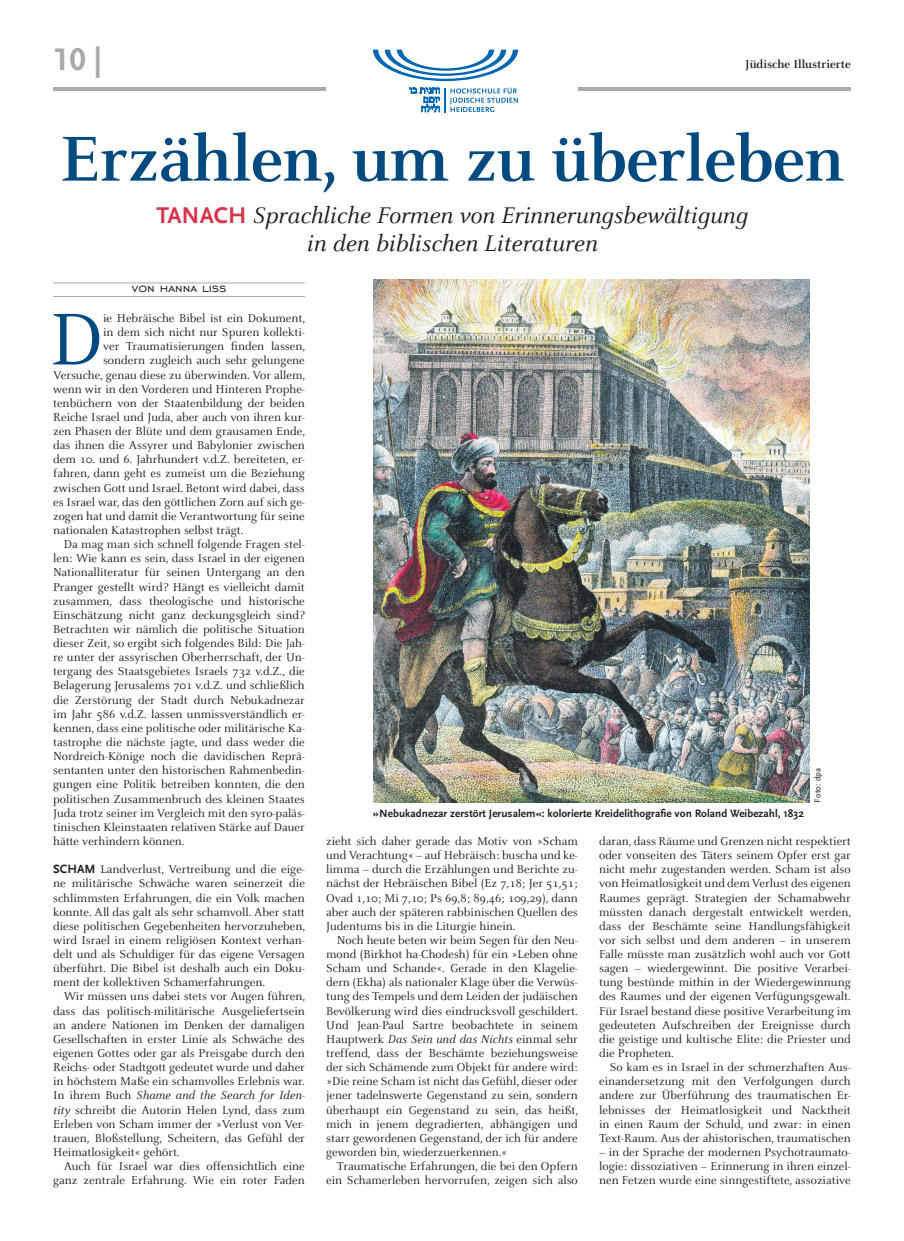
<style>
.page{position:relative;width:904px;height:1241px;background:#fff}
.page>*{position:absolute;margin:0;border:0;box-sizing:border-box;transform-origin:0 0}
.t1{font:80.38px "Celeste";color:#004a7f}
.t2{font:700 70px "Celeste";letter-spacing:-.01em;color:#004a7f}
.t3{font:700 32.5px "Scala Sans Caps";color:#a8a9ad}
.t4{font:italic 25px/28.2px "Celeste";color:#231f20;text-align:center}
.t5{font:15px "Engravers Gothic BT";color:#231f20}
.t6{font:12.5px/14.1px "Celeste";color:#231f20;text-align:justify}
.t7{font:700 12.5px "Celeste";color:#231f20}
.t8{font:700 11.25px "Scala Sans";letter-spacing:.005em;color:#231f20}
.t9{font:8.75px "Scala Sans";letter-spacing:.01em;color:#231f20}
.s1{font-family:"Scala Sans";font-weight:700;font-style:normal;font-size:23.75px;color:#d6344a}
.s2{font-family:"Scala Sans";font-weight:700}
.s3{font-style:italic}
</style>
<div class="page">
<hr style="left:53px;top:87px;width:797px;height:3px;background:#a8a9ad">
<div style="left:326px;top:50px;width:251px;height:62px;background:#fff"></div>
<svg style="left:373px;top:50px;width:145px;height:31px"></svg>
<svg style="left:409px;top:87px;width:109px;height:25px"></svg>
<hr style="left:53px;top:282px;width:252px;height:1px;background:#a8a9ad">
<hr style="left:53px;top:296px;width:252px;height:1px;background:#a8a9ad">
<img style="left:373px;top:279px;width:436px;height:523px">
<h3 class="t3" style="left:53px;top:41px;width:50px">10 |</h3>
<p class="t7" style="left:745px;top:58px;width:107px">Jüdische Illustrierte</p>
<h2 class="t2" style="left:59px;top:120px;width:786px">Erzählen, um zu überleben</h2>
<h3 class="t4" style="left:156px;top:201px;width:592px"><span class="s1">TANACH</span> Sprachliche Formen von Erinnerungsbewältigung in den biblischen Literaturen</h3>
<p class="t5" style="left:131px;top:280px;width:97px">von hanna liss</p>
<h1 class="t1" style="left:50px;top:297px;width:55px">D</h1>
<p class="t6" style="left:103px;top:311px;width:204px">ie Hebräische Bibel ist ein Dokument,</p>
<p class="t6" style="left:103px;top:325px;width:203px">in dem sich nicht nur Spuren kollekti-</p>
<p class="t6" style="left:103px;top:339px;width:204px">ver Traumatisierungen finden lassen,</p>
<p class="t6" style="left:103px;top:354px;width:203px">sondern zugleich auch sehr gelungene</p>
<p class="t6" style="left:53px;top:368px;width:253px">Versuche, genau diese zu überwinden. Vor allem,</p>
<p class="t6" style="left:53px;top:382px;width:253px">wenn wir in den Vorderen und Hinteren Prophe-</p>
<p class="t6" style="left:53px;top:396px;width:253px">tenbüchern von der Staatenbildung der beiden</p>
<p class="t6" style="left:53px;top:410px;width:253px">Reiche Israel und Juda, aber auch von ihren kur-</p>
<p class="t6" style="left:53px;top:424px;width:253px">zen Phasen der Blüte und dem grausamen Ende,</p>
<p class="t6" style="left:53px;top:438px;width:253px">das ihnen die Assyrer und Babylonier zwischen</p>
<p class="t6" style="left:53px;top:452px;width:253px">dem 10. und 6. Jahrhundert v.d.Z. bereiteten, er-</p>
<p class="t6" style="left:53px;top:467px;width:253px">fahren, dann geht es zumeist um die Beziehung</p>
<p class="t6" style="left:53px;top:481px;width:253px">zwischen Gott und Israel. Betont wird dabei, dass</p>
<p class="t6" style="left:53px;top:495px;width:253px">es Israel war, das den göttlichen Zorn auf sich ge-</p>
<p class="t6" style="left:53px;top:509px;width:253px">zogen hat und damit die Verantwortung für seine</p>
<p class="t6" style="left:53px;top:523px;width:192px">nationalen Katastrophen selbst trägt.</p>
<p class="t6" style="left:64px;top:537px;width:242px">Da mag man sich schnell folgende Fragen stel-</p>
<p class="t6" style="left:53px;top:551px;width:253px">len: Wie kann es sein, dass Israel in der eigenen</p>
<p class="t6" style="left:53px;top:565px;width:253px">Nationalliteratur für seinen Untergang an den</p>
<p class="t6" style="left:53px;top:580px;width:253px">Pranger gestellt wird? Hängt es vielleicht damit</p>
<p class="t6" style="left:53px;top:594px;width:253px">zusammen, dass theologische und historische</p>
<p class="t6" style="left:53px;top:608px;width:253px">Einschätzung nicht ganz deckungsgleich sind?</p>
<p class="t6" style="left:53px;top:622px;width:253px">Betrachten wir nämlich die politische Situation</p>
<p class="t6" style="left:53px;top:636px;width:253px">dieser Zeit, so ergibt sich folgendes Bild: Die Jah-</p>
<p class="t6" style="left:53px;top:650px;width:253px">re unter der assyrischen Oberherrschaft, der Un-</p>
<p class="t6" style="left:53px;top:664px;width:253px">tergang des Staatsgebietes Israels 732 v.d.Z., die</p>
<p class="t6" style="left:53px;top:678px;width:253px">Belagerung Jerusalems 701 v.d.Z. und schließlich</p>
<p class="t6" style="left:53px;top:693px;width:253px">die Zerstörung der Stadt durch Nebukadnezar</p>
<p class="t6" style="left:53px;top:707px;width:253px">im Jahr 586 v.d.Z. lassen unmissverständlich er-</p>
<p class="t6" style="left:53px;top:721px;width:253px">kennen, dass eine politische oder militärische Ka-</p>
<p class="t6" style="left:53px;top:735px;width:253px">tastrophe die nächste jagte, und dass weder die</p>
<p class="t6" style="left:53px;top:749px;width:253px">Nordreich-Könige noch die davidischen Reprä-</p>
<p class="t6" style="left:53px;top:763px;width:253px">sentanten unter den historischen Rahmenbedin-</p>
<p class="t6" style="left:53px;top:777px;width:253px">gungen eine Politik betreiben konnten, die den</p>
<p class="t6" style="left:53px;top:791px;width:253px">politischen Zusammenbruch des kleinen Staates</p>
<p class="t6" style="left:53px;top:806px;width:253px">Juda trotz seiner im Vergleich mit den syro-paläs-</p>
<p class="t6" style="left:53px;top:820px;width:253px">tinischen Kleinstaaten relativen Stärke auf Dauer</p>
<p class="t6" style="left:53px;top:834px;width:133px">hätte verhindern können.</p>
<p class="t6" style="left:53px;top:862px;width:253px"><span class="s2">SCHAM</span> Landverlust, Vertreibung und die eige&shy;ne militärische Schwäche waren seinerzeit die schlimmsten Erfahrungen, die ein Volk machen konnte. All das galt als sehr schamvoll. Aber statt diese politischen Gegebenheiten hervorzuheben, wird Israel in einem religiösen Kontext verhan&shy;delt und als Schuldiger für das eigene Versagen überführt. Die Bibel ist deshalb auch ein Doku&shy;ment der kollektiven Schamerfahrungen.</p>
<p class="t6" style="left:53px;top:989px;width:253px;text-indent:11px">Wir müssen uns dabei stets vor Augen führen, dass das politisch-militärische Ausgeliefertsein an andere Nationen im Denken der damaligen Gesellschaften in erster Linie als Schwäche des eigenen Gottes oder gar als Preisgabe durch den Reichs- oder Stadtgott gedeutet wurde und daher in höchstem Maße ein schamvolles Erlebnis war.<br>In ihrem Buch <span class="s3">Shame and the Search for Iden&shy;tity</span> schreibt die Autorin Helen Lynd, dass zum Erleben von Scham immer der »Verlust von Ver&shy;trauen, Bloßstellung, Scheitern, das Gefühl der Heimatlosigkeit« gehört.</p>
<p class="t6" style="left:53px;top:1159px;width:253px;text-align:right">Auch für Israel war dies offensichtlich eine ganz zentrale Erfahrung. Wie ein roter Faden</p>
<p class="t9" style="left:812px;top:802px;width:36px;rotate:-90deg">Foto: dpa</p>
<p class="t8" style="left:373px;top:806px;width:432px">»Nebukadnezar zerstört Jerusalem«: kolorierte Kreidelithografie von Roland Weibezahl, 1832</p>
<p class="t6" style="left:326px;top:834px;width:253px">zieht sich daher gerade das Motiv von »Scham und Verachtung« – auf Hebräisch: buscha und ke&shy;limma – durch die Erzählungen und Berichte zu&shy;nächst der Hebräischen Bibel (Ez 7,18; Jer 51,51; Ovad 1,10; Mi 7,10; Ps 69,8; 89,46; 109,29), dann aber auch der späteren rabbinischen Quellen des Judentums bis in die Liturgie hinein.</p>
<p class="t6" style="left:326px;top:933px;width:253px;text-indent:11px">Noch heute beten wir beim Segen für den Neu&shy;mond (Birkhot ha-Chodesh) für ein »Leben ohne Scham und Schande«. Gerade in den Klagelie&shy;dern (Ekha) als nationaler Klage über die Verwüs&shy;tung des Tempels und dem Leiden der judäischen Bevölkerung wird dies eindrucksvoll geschildert.<br>Und Jean-Paul Sartre beobachtete in seinem Hauptwerk <span class="s3">Das Sein und das Nichts</span> einmal sehr treffend, dass der Beschämte beziehungsweise der sich Schämende zum Objekt für andere wird: »Die reine Scham ist nicht das Gefühl, dieser oder jener tadelnswerte Gegenstand zu sein, sondern überhaupt ein Gegenstand zu sein, das heißt, mich in jenem degradierten, abhängigen und starr gewordenen Gegenstand, der ich für andere geworden bin, wiederzuerkennen.«</p>
<p class="t6" style="left:326px;top:1159px;width:253px;text-align:right">Traumatische Erfahrungen, die bei den Opfern ein Schamerleben hervorrufen, zeigen sich also</p>
<p class="t6" style="left:599px;top:834px;width:253px">daran, dass Räume und Grenzen nicht respektiert oder vonseiten des Täters seinem Opfer erst gar nicht mehr zugestanden werden. Scham ist also von Heimatlosigkeit und dem Verlust des eigenen Raumes geprägt. Strategien der Schamabwehr müssten danach dergestalt entwickelt werden, dass der Beschämte seine Handlungsfähigkeit vor sich selbst und dem anderen – in unserem Falle müsste man zusätzlich wohl auch vor Gott sagen – wiedergewinnt. Die positive Verarbei&shy;tung bestünde mithin in der Wiedergewinnung des Raumes und der eigenen Verfügungsgewalt.<br>Für Israel bestand diese positive Verarbeitung im gedeuteten Aufschreiben der Ereignisse durch die geistige und kultische Elite: die Priester und die Propheten.</p>
<p class="t6" style="left:599px;top:1060px;width:253px;text-indent:11px">So kam es in Israel in der schmerzhaften Aus&shy;einandersetzung mit den Verfolgungen durch andere zur Überführung des traumatischen Er&shy;lebnisses der Heimatlosigkeit und Nacktheit in einen Raum der Schuld, und zwar: in einen Text-Raum. Aus der ahistorischen, traumatischen</p>
<p class="t6" style="left:599px;top:1145px;width:253px">– in der Sprache der modernen Psychotraumato&shy;logie: dissoziativen – Erinnerung in ihren einzel&shy;nen Fetzen wurde eine sinngestiftete, assoziative</p>
</div>
